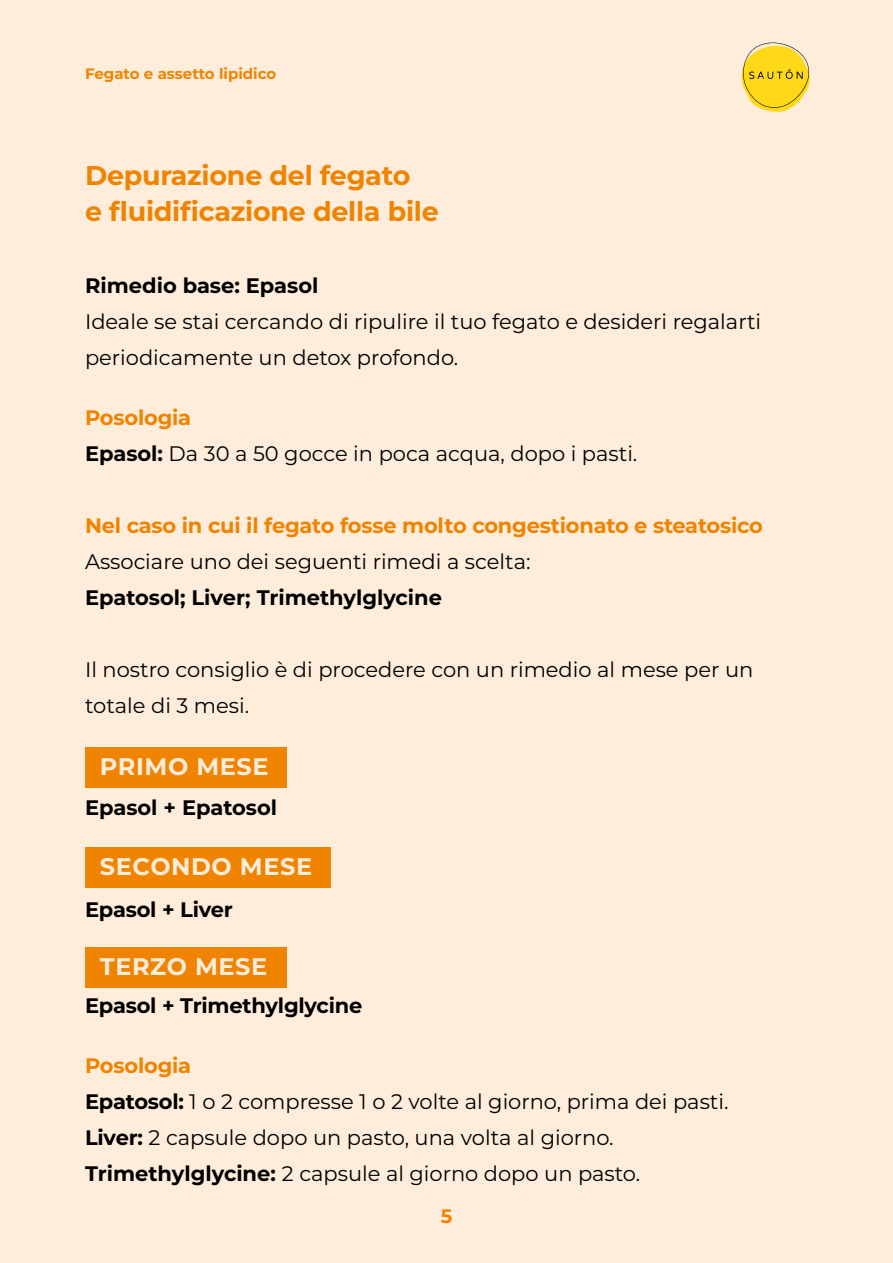
<style>
.page{position:relative;width:893px;height:1263px;background:#feeddb}
.page>*{position:absolute;margin:0;border:0;box-sizing:border-box;transform-origin:0 0}
.t1{font:700 27px/36px "Montserrat";letter-spacing:-.01em;color:#f08300}
.t2{font:700 24px "Montserrat";letter-spacing:.025em;color:#feeddb}
.t3{font:21px/36px "Montserrat";color:#000}
.t4{font:700 21px "Montserrat";letter-spacing:-.005em;color:#000}
.t5{font:700 21px "Montserrat";letter-spacing:-.01em;color:#f08300}
.t6{font:700 19.5px "Montserrat";color:#f08300}
.t7{font:700 15px "Montserrat";color:#f08300}
.s1{font-weight:700;color:#f08300}
.s2{font-weight:700}
</style>
<div class="page">
<div style="left:85px;top:747px;width:202px;height:41px;background:#f08300"></div>
<div style="left:85px;top:847px;width:246px;height:41px;background:#f08300"></div>
<div style="left:85px;top:947px;width:202px;height:41px;background:#f08300"></div>
<svg style="left:741px;top:42px;width:69px;height:70px"></svg>
<p class="t7" style="left:85px;top:64px;width:193px">Fegato e assetto lipidico</p>
<p class="t1" style="left:85px;top:156px;width:355px">Depurazione del fegato<br>e fluidificazione della bile</p>
<p class="t4" style="left:85px;top:271px;width:235px">Rimedio base: Epasol</p>
<p class="t3" style="left:85px;top:303px;width:678px">Ideale se stai cercando di ripulire il tuo fegato e desideri regalarti periodicamente un detox profondo.</p>
<p class="t3" style="left:85px;top:399px;width:554px"><span class="s1">Posologia<br></span><span class="s2">Epasol:</span> Da 30 a 50 gocce in poca acqua, dopo i pasti.</p>
<p class="t5" style="left:85px;top:511px;width:679px">Nel caso in cui il fegato fosse molto congestionato e steatosico</p>
<p class="t3" style="left:85px;top:543px;width:447px">Associare uno dei seguenti rimedi a scelta:</p>
<p class="t4" style="left:85px;top:583px;width:359px">Epatosol; Liver; Trimethylglycine</p>
<p class="t3" style="left:85px;top:651px;width:670px">Il nostro consiglio è di procedere con un rimedio al mese per un totale di 3 mesi.</p>
<p class="t2" style="left:100px;top:750px;width:170px">PRIMO MESE</p>
<p class="t4" style="left:85px;top:793px;width:194px">Epasol + Epatosol</p>
<p class="t2" style="left:100px;top:850px;width:214px">SECONDO MESE</p>
<p class="t4" style="left:85px;top:895px;width:149px">Epasol + Liver</p>
<p class="t2" style="left:100px;top:950px;width:169px">TERZO MESE</p>
<p class="t4" style="left:85px;top:991px;width:279px">Epasol + Trimethylglycine</p>
<p class="t3" style="left:85px;top:1047px;width:645px"><span class="s1">Posologia<br></span><span class="s2">Epatosol:</span> 1 o 2 compresse 1 o 2 volte al giorno, prima dei pasti.<br><span class="s2">Liver:</span> 2 capsule dopo un pasto, una volta al giorno.<br><span class="s2">Trimethylglycine:</span> 2 capsule al giorno dopo un pasto.</p>
<p class="t6" style="left:441px;top:1202px;width:13px">5</p>
</div>
